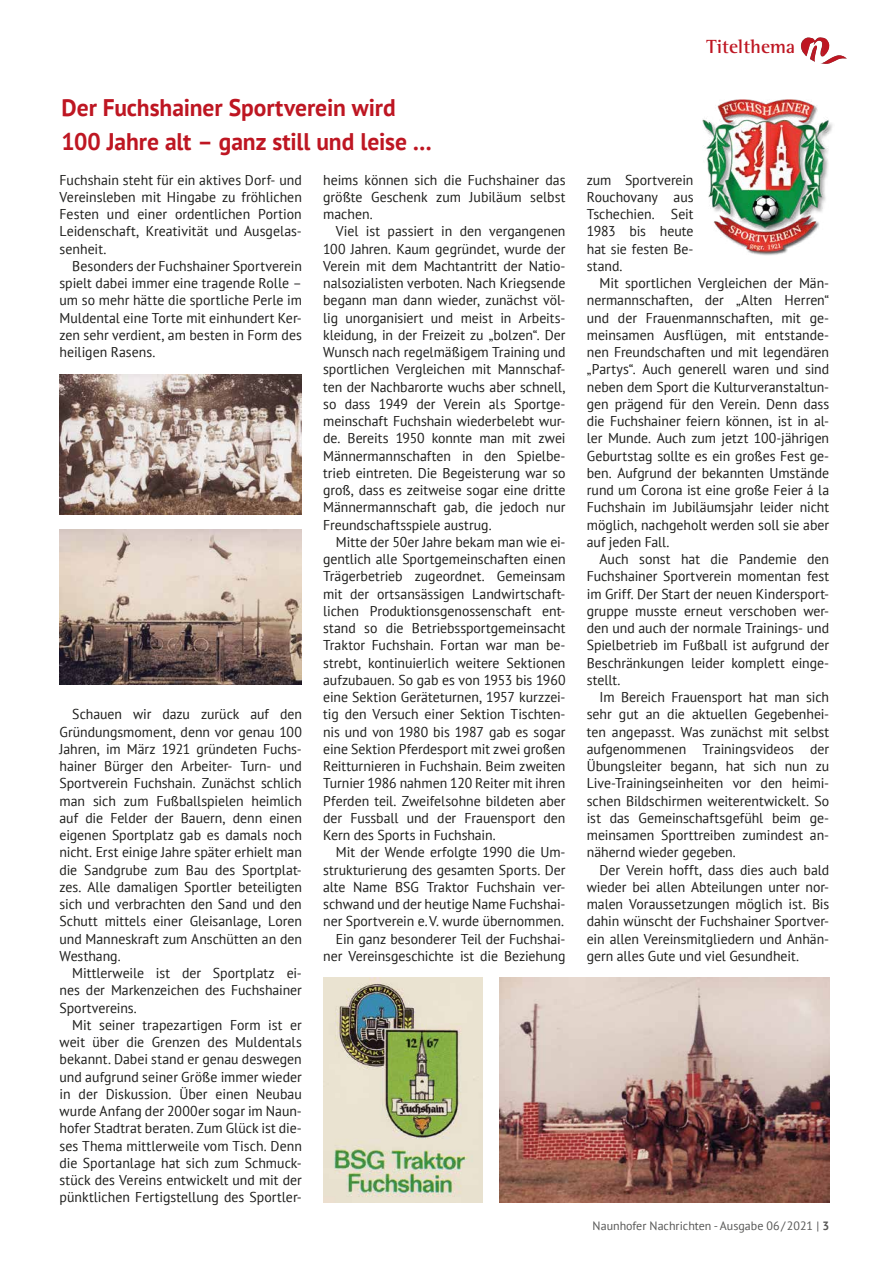
<style>
.page{position:relative;width:893px;height:1263px;background:#fff}
.page>*{position:absolute;margin:0;border:0;box-sizing:border-box;transform-origin:0 0}
.t1{font:700 24px/34.5px "PT Sans";letter-spacing:-.005em;color:#be1622}
.t2{font:700 19.5px "Rotis Semi Serif";letter-spacing:.005em;color:#be1622}
.t3{font:14.25px/17.2px "PT Sans";letter-spacing:-.005em;color:#1d1d1b;text-align:justify}
.t4{font:12px "PT Sans";color:#575756}
.s1{font-weight:700}
</style>
<div class="page">
<svg style="left:801px;top:37px;width:46px;height:27px"></svg>
<img style="left:702px;top:99px;width:131px;height:156px">
<img style="left:60px;top:374px;width:242px;height:140px">
<img style="left:323px;top:978px;width:159px;height:224px">
<img style="left:499px;top:978px;width:330px;height:224px">
<img style="left:60px;top:530px;width:242px;height:155px">
<h1 class="t1" style="left:62px;top:89px;width:372px">Der Fuchshainer Sportverein wird<br>100 Jahre alt – ganz still und leise …</h1>
<p class="t3" style="left:60px;top:171px;width:244px">Fuchshain steht für ein aktives Dorf- und Vereinsleben mit Hingabe zu fröhlichen Festen und einer ordentlichen Portion Leidenschaft, Kreativität und Ausgelas&shy;senheit.</p>
<p class="t3" style="left:60px;top:257px;width:244px;text-indent:13px">Besonders der Fuchshainer Sportverein spielt dabei immer eine tragende Rolle – um so mehr hätte die sportliche Perle im Muldental eine Torte mit einhundert Ker&shy;zen sehr verdient, am besten in Form des heiligen Rasens.</p>
<p class="t3" style="left:323px;top:171px;width:244px">heims können sich die Fuchshainer das größte Geschenk zum Jubiläum selbst machen.</p>
<p class="t3" style="left:323px;top:222px;width:244px;text-indent:13px">Viel ist passiert in den vergangenen 100 Jahren. Kaum gegründet, wurde der Verein mit dem Machtantritt der Natio&shy;nalsozialisten verboten. Nach Kriegsende begann man dann wieder, zunächst völ&shy;lig unorganisiert und meist in Arbeits&shy;kleidung, in der Freizeit zu „bolzen“. Der Wunsch nach regelmäßigem Training und sportlichen Vergleichen mit Mannschaf&shy;ten der Nachbarorte wuchs aber schnell, so dass 1949 der Verein als Sportge&shy;meinschaft Fuchshain wiederbelebt wur&shy;de. Bereits 1950 konnte man mit zwei Männermannschaften in den Spielbe&shy;trieb eintreten. Die Begeisterung war so groß, dass es zeitweise sogar eine dritte Männermannschaft gab, die jedoch nur Freundschaftsspiele austrug.</p>
<p class="t3" style="left:323px;top:533px;width:244px;text-indent:13px">Mitte der 50er Jahre bekam man wie ei&shy;gentlich alle Sportgemeinschaften einen Trägerbetrieb zugeordnet. Gemeinsam mit der ortsansässigen Landwirtschaft&shy;lichen Produktionsgenossenschaft ent&shy;stand so die Betriebssportgemeinsacht Traktor Fuchshain. Fortan war man be&shy;strebt, kontinuierlich weitere Sektionen aufzubauen. So gab es von 1953 bis 1960 eine Sektion Geräteturnen, 1957 kurzzei&shy;tig den Versuch einer Sektion Tischten&shy;nis und von 1980 bis 1987 gab es sogar eine Sektion Pferdesport mit zwei großen Reitturnieren in Fuchshain. Beim zweiten Turnier 1986 nahmen 120 Reiter mit ihren Pferden teil. Zweifelsohne bildeten aber der Fussball und der Frauensport den Kern des Sports in Fuchshain.</p>
<p class="t3" style="left:323px;top:843px;width:244px;text-align:right">Mit der Wende erfolgte 1990 die Um&shy;strukturierung des gesamten Sports. Der alte Name BSG Traktor Fuchshain ver&shy;schwand und der heutige Name Fuchshai&shy;ner Sportverein e.V. wurde übernommen.<br>Ein ganz besonderer Teil der Fuchshai&shy;ner Vereinsgeschichte ist die Beziehung</p>
<p class="t3" style="left:60px;top:705px;width:244px;text-indent:13px">Schauen wir dazu zurück auf den Gründungsmoment, denn vor genau 100<br>Jahren, im März 1921 gründeten Fuchs&shy;hainer Bürger den Arbeiter- Turn- und Sportverein Fuchshain. Zunächst schlich man sich zum Fußballspielen heimlich auf die Felder der Bauern, denn einen eigenen Sportplatz gab es damals noch nicht. Erst einige Jahre später erhielt man die Sandgrube zum Bau des Sportplat&shy;zes. Alle damaligen Sportler beteiligten sich und verbrachten den Sand und den Schutt mittels einer Gleisanlage, Loren und Manneskraft zum Anschütten an den Westhang.</p>
<p class="t3" style="left:60px;top:964px;width:244px;text-indent:13px">Mittlerweile ist der Sportplatz ei&shy;nes der Markenzeichen des Fuchshainer Sportvereins.</p>
<p class="t3" style="left:60px;top:1016px;width:244px;text-indent:13px">Mit seiner trapezartigen Form ist er weit über die Grenzen des Muldentals bekannt. Dabei stand er genau deswegen und aufgrund seiner Größe immer wieder in der Diskussion. Über einen Neubau wurde Anfang der 2000er sogar im Naun&shy;hofer Stadtrat beraten. Zum Glück ist die&shy;ses Thema mittlerweile vom Tisch. Denn die Sportanlage hat sich zum Schmuck&shy;stück des Vereins entwickelt und mit der pünktlichen Fertigstellung des Sportler-</p>
<h2 class="t2" style="left:706px;top:35px;width:90px">Titelthema</h2>
<p class="t3" style="left:587px;top:171px;width:108px">zum Sportverein Rouchovany aus Tschechien. Seit 1983 bis heute hat sie festen Be&shy;stand.</p>
<p class="t3" style="left:587px;top:274px;width:244px;text-indent:13px">Mit sportlichen Vergleichen der Män&shy;nermannschaften, der „Alten Herren“ und der Frauenmannschaften, mit ge&shy;meinsamen Ausflügen, mit entstande&shy;nen Freundschaften und mit legendären „Partys“. Auch generell waren und sind neben dem Sport die Kulturveranstaltun&shy;gen prägend für den Verein. Denn dass die Fuchshainer feiern können, ist in al&shy;ler Munde. Auch zum jetzt 100-jährigen Geburtstag sollte es ein großes Fest ge&shy;ben. Aufgrund der bekannten Umstände rund um Corona ist eine große Feier á la Fuchshain im Jubiläumsjahr leider nicht möglich, nachgeholt werden soll sie aber auf jeden Fall.</p>
<p class="t3" style="left:587px;top:550px;width:244px;text-indent:13px">Auch sonst hat die Pandemie den Fuchshainer Sportverein momentan fest im Griff. Der Start der neuen Kindersport&shy;gruppe musste erneut verschoben wer&shy;den und auch der normale Trainings- und Spielbetrieb im Fußball ist aufgrund der Beschränkungen leider komplett einge&shy;stellt.</p>
<p class="t3" style="left:587px;top:688px;width:244px;text-indent:13px">Im Bereich Frauensport hat man sich sehr gut an die aktuellen Gegebenhei&shy;ten angepasst. Was zunächst mit selbst aufgenommenen Trainingsvideos der Übungsleiter begann, hat sich nun zu Live-Trainingseinheiten vor den heimi&shy;schen Bildschirmen weiterentwickelt. So ist das Gemeinschaftsgefühl beim ge&shy;meinsamen Sporttreiben zumindest an&shy;nähernd wieder gegeben.</p>
<p class="t3" style="left:587px;top:861px;width:244px;text-indent:13px">Der Verein hofft, dass dies auch bald wieder bei allen Abteilungen unter nor&shy;malen Voraussetzungen möglich ist. Bis dahin wünscht der Fuchshainer Sportver&shy;ein allen Vereinsmitgliedern und Anhän&shy;gern alles Gute und viel Gesundheit.</p>
<p class="t4" style="left:593px;top:1218px;width:238px">Naunhofer Nachrichten - Ausgabe 06/2021 | <span class="s1">3</span></p>
</div>
